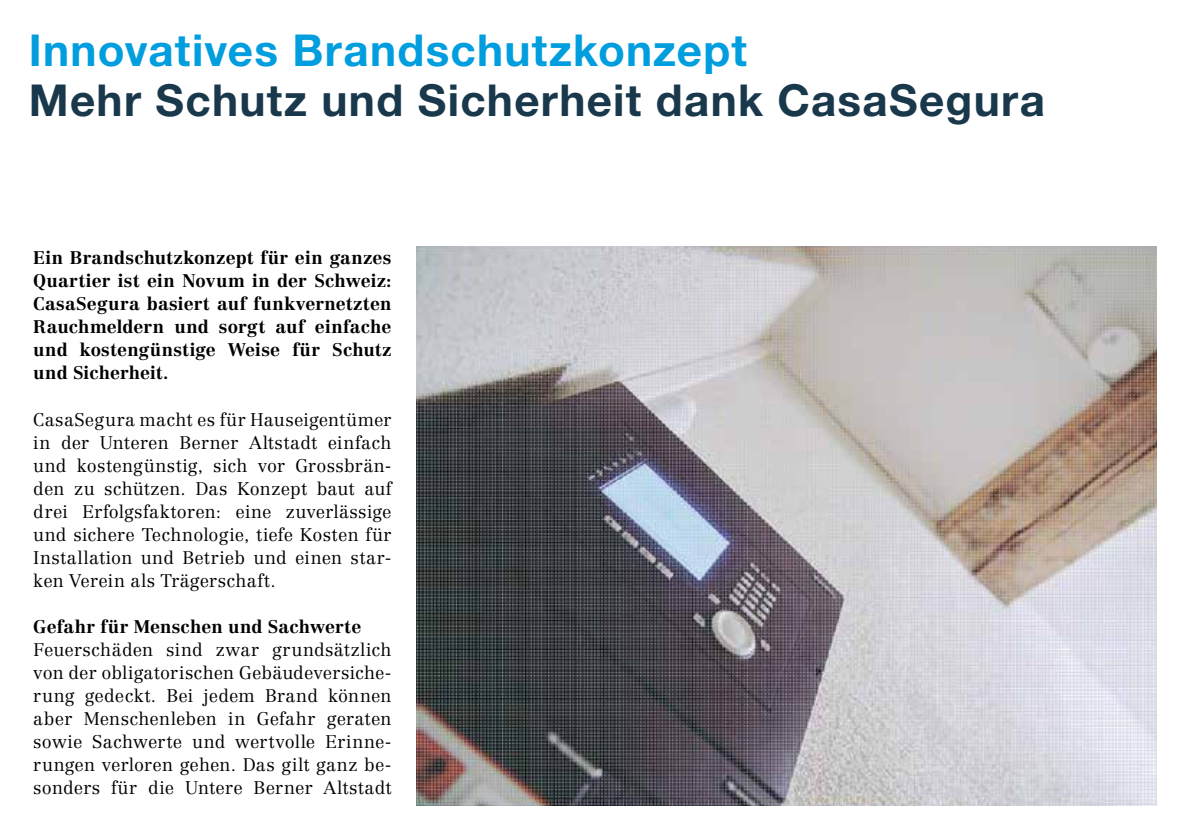
<style>
.page{position:relative;width:1191px;height:840px;background:#fff}
.page>*{position:absolute;margin:0;border:0;box-sizing:border-box;transform-origin:0 0}
.t1{font:700 44px "Helvetica Neue LT";letter-spacing:.03em;color:#19384b}
.t2{font:700 44px "Helvetica Neue LT";letter-spacing:.03em;color:#009ede}
.t3{font:300 18px/23px "Centennial CE";letter-spacing:.015em;color:#000;text-align:justify}
.t4{font:700 18px/23px "Centennial CE";letter-spacing:.005em;color:#000;text-align:justify}
</style>
<div class="page">
<img style="left:416px;top:246px;width:741px;height:559px">
<h1 class="t2" style="left:29px;top:23px;width:719px">Innovatives Brandschutzkonzept</h1>
<h1 class="t1" style="left:29px;top:73px;width:1017px">Mehr Schutz und Sicherheit dank CasaSegura</h1>
<p class="t4" style="left:33px;top:246px;width:360px">Ein Brandschutzkonzept für ein ganzes Quartier ist ein Novum in der Schweiz:<br>CasaSegura basiert auf funkvernetzten Rauchmeldern und sorgt auf einfache und kostengünstige Weise für Schutz und Sicherheit.</p>
<p class="t3" style="left:33px;top:407px;width:360px">CasaSegura macht es für Hauseigentümer in der Unteren Berner Altstadt einfach und kostengünstig, sich vor Grossbrän&shy;den zu schützen. Das Konzept baut auf drei Erfolgsfaktoren: eine zuverlässige und sichere Technologie, tiefe Kosten für Installation und Betrieb und einen star&shy;ken Verein als Trägerschaft.</p>
<p class="t4" style="left:33px;top:614px;width:330px">Gefahr für Menschen und Sachwerte</p>
<p class="t3" style="left:33px;top:637px;width:360px">Feuerschäden sind zwar grundsätzlich von der obligatorischen Gebäudeversiche&shy;rung gedeckt. Bei jedem Brand können aber Menschenleben in Gefahr geraten sowie Sachwerte und wertvolle Erinne&shy;rungen verloren gehen. Das gilt ganz be&shy;sonders für die Untere Berner Altstadt</p>
</div>
